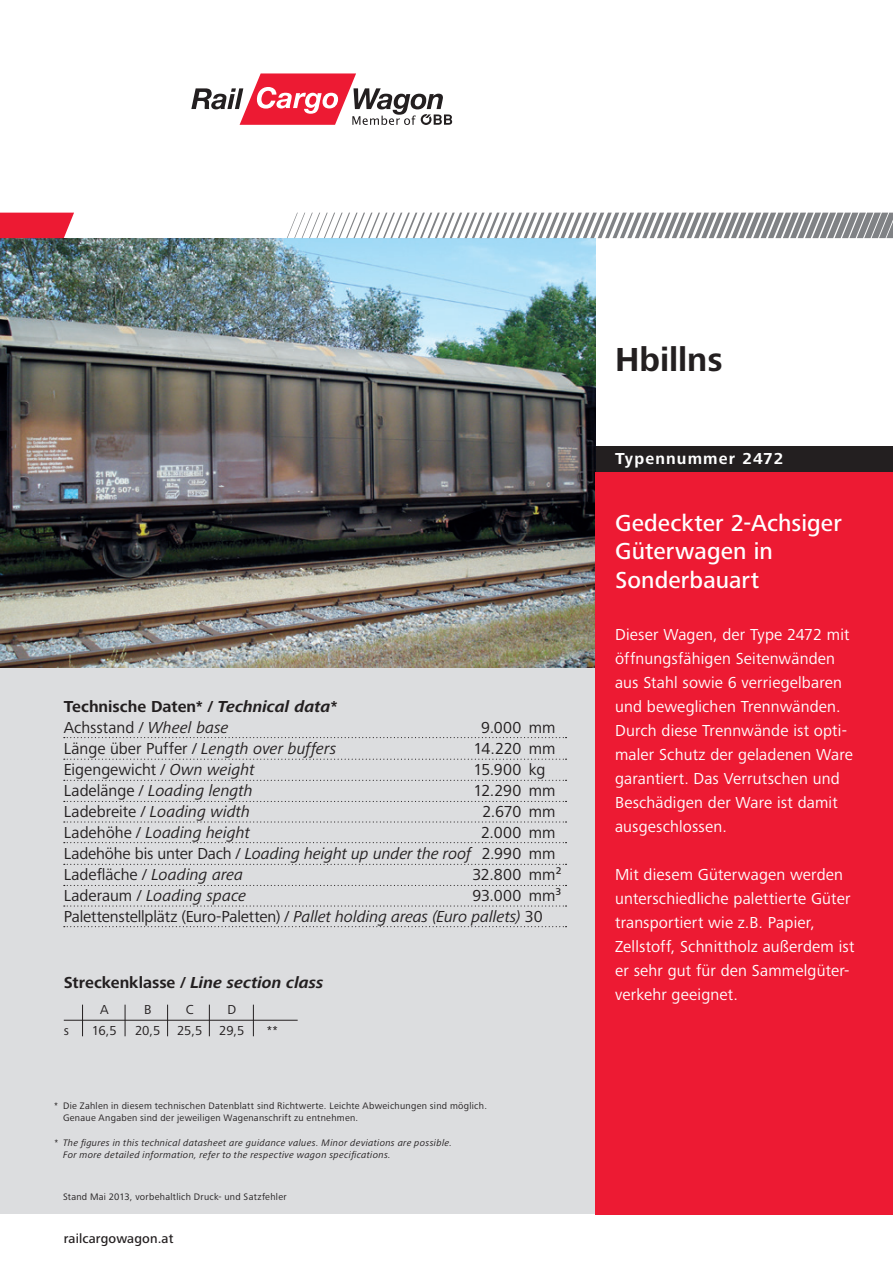
<style>
.page{position:relative;width:893px;height:1263px;background:#fff}
.page>*{position:absolute;margin:0;border:0;box-sizing:border-box;transform-origin:0 0}
.t1{font:700 34.5px "Frutiger Next Pro";color:#231f20}
.t2{font:500 24px/28.5px "Frutiger Next Pro";letter-spacing:.005em;color:#fff}
.t3{font:16.5px/24px "Frutiger Next Pro";letter-spacing:.01em;color:#fff}
.t4{font:16.5px/21px "Frutiger Next Pro";letter-spacing:-.005em;color:#231f20;text-align:justify}
.t5{font:italic 16.5px "Frutiger Next Pro";color:#231f20}
.t6{font:700 16.5px/21px "Frutiger Next Pro";color:#231f20}
.t7{font:italic 700 16.5px "Frutiger Next Pro";letter-spacing:.005em;color:#231f20}
.t8{font:700 16.5px "Frutiger Next Pro";letter-spacing:.07em;color:#fff}
.t9{font:13.5px "Frutiger Next Pro";letter-spacing:-.01em;color:#231f20}
.t10{font:500 13.5px "Frutiger Next Pro";letter-spacing:.01em;color:#231f20}
.t11{font:9.75px/11.7px "Frutiger Next Pro";letter-spacing:.03em;color:#231f20}
.t12{font:italic 9.75px/11.7px "Frutiger Next Pro";letter-spacing:.03em;color:#231f20}
.s1{font-style:italic}
.s2{font-weight:400}
.s3{font-weight:400;font-style:italic}
.s4{font-style:normal}
</style>
<div class="page">
<div style="left:0;top:668px;width:595px;height:546px;background:#dcdddf"></div>
<div style="left:595px;top:446px;width:298px;height:26px;background:#231f20"></div>
<img style="left:0;top:238px;width:595px;height:430px">
<svg style="left:64px;top:801px;width:503px;height:1px"></svg>
<svg style="left:64px;top:885px;width:503px;height:1px"></svg>
<svg style="left:64px;top:821px;width:503px;height:1px"></svg>
<svg style="left:64px;top:905px;width:503px;height:1px"></svg>
<svg style="left:64px;top:842px;width:503px;height:1px"></svg>
<svg style="left:64px;top:926px;width:503px;height:1px"></svg>
<svg style="left:64px;top:780px;width:503px;height:1px"></svg>
<svg style="left:64px;top:864px;width:503px;height:1px"></svg>
<svg style="left:64px;top:759px;width:503px;height:1px"></svg>
<svg style="left:64px;top:737px;width:503px;height:1px"></svg>
<svg style="left:0;top:213px;width:74px;height:25px;background:#ee2941"></svg>
<svg style="left:287px;top:213px;width:606px;height:25px"></svg>
<svg style="left:191px;top:73px;width:261px;height:52px"></svg>
<div style="left:595px;top:472px;width:298px;height:742px;background:#ed1a33"></div>
<hr style="left:64px;top:1020px;width:234px;height:1px;background:#231f20">
<hr style="left:82px;top:1005px;width:1px;height:31px;background:#231f20">
<hr style="left:125px;top:1005px;width:1px;height:31px;background:#231f20">
<hr style="left:167px;top:1005px;width:1px;height:31px;background:#231f20">
<hr style="left:209px;top:1005px;width:1px;height:31px;background:#231f20">
<hr style="left:253px;top:1005px;width:1px;height:31px;background:#231f20">
<p class="t6" style="left:64px;top:696px;width:275px">Technische Daten* / <span class="s1">Technical data*<br></span><span class="s2">Achsstand /</span> <span class="s3">Wheel base</span></p>
<p class="t4" style="left:481px;top:717px;width:76px">9.000 mm</p>
<p class="t5" style="left:64px;top:739px;width:274px"><span class="s4">Länge über Puffer /</span> Length over buffers</p>
<p class="t4" style="left:474px;top:738px;width:83px">14.220 mm</p>
<p class="t4" style="left:64px;top:759px;width:192px">Eigengewicht / <span class="s1">Own weight</span></p>
<p class="t4" style="left:473px;top:759px;width:73px">15.900 kg</p>
<p class="t5" style="left:64px;top:781px;width:190px"><span class="s4">Ladelänge /</span> Loading length</p>
<p class="t4" style="left:474px;top:780px;width:83px">12.290 mm</p>
<p class="t5" style="left:64px;top:802px;width:188px"><span class="s4">Ladebreite /</span> Loading width</p>
<p class="t4" style="left:482px;top:801px;width:75px">2.670 mm</p>
<p class="t5" style="left:64px;top:823px;width:188px"><span class="s4">Ladehöhe /</span> Loading height</p>
<p class="t4" style="left:64px;top:822px;width:493px;text-indent:417px">2.000 mm Ladehöhe bis unter Dach / <span class="s1">Loading height up under the roof</span> 2.990 mm Ladefläche / <span class="s1">Loading area</span></p>
<p class="t4" style="left:472px;top:864px;width:91px">32.800 mm²</p>
<p class="t4" style="left:64px;top:885px;width:500px;text-indent:409px">93.000 mm³<br>Palettenstellplätz (Euro-Paletten) / <span class="s1">Pallet holding areas (Euro pallets)</span> 30</p>
<p class="t5" style="left:64px;top:886px;width:184px"><span class="s4">Laderaum /</span> Loading space</p>
<p class="t7" style="left:64px;top:973px;width:261px"><span class="s4">Streckenklasse /</span> Line section class</p>
<p class="t9" style="left:100px;top:1002px;width:10px">A</p>
<p class="t9" style="left:144px;top:1002px;width:9px">B</p>
<p class="t9" style="left:186px;top:1002px;width:9px">C</p>
<p class="t9" style="left:227px;top:1002px;width:10px">D</p>
<p class="t9" style="left:64px;top:1023px;width:7px">s</p>
<p class="t9" style="left:92px;top:1023px;width:27px">16,5</p>
<p class="t9" style="left:135px;top:1023px;width:111px">20,5 25,5 29,5</p>
<p class="t9" style="left:267px;top:1023px;width:13px">**</p>
<p class="t11" style="left:63px;top:1100px;width:425px;text-indent:-9px">* Die Zahlen in diesem technischen Datenblatt sind Richtwerte. Leichte Abweichungen sind möglich.<br>Genaue Angaben sind der jeweiligen Wagenanschrift zu entnehmen.</p>
<p class="t12" style="left:63px;top:1137px;width:391px;text-indent:-9px">* The figures in this technical datasheet are guidance values. Minor deviations are possible.<br>For more detailed information, refer to the respective wagon specifications.</p>
<p class="t11" style="left:63px;top:1191px;width:225px">Stand Mai 2013, vorbehaltlich Druck- und Satzfehler</p>
<p class="t10" style="left:64px;top:1231px;width:111px">railcargowagon.at</p>
<h1 class="t1" style="left:615px;top:340px;width:109px">Hbillns</h1>
<p class="t8" style="left:615px;top:449px;width:170px">Typennummer 2472</p>
<h2 class="t2" style="left:615px;top:508px;width:228px">Gedeckter 2-Achsiger<br>Güterwagen in<br>Sonderbauart</h2>
<p class="t3" style="left:615px;top:623px;width:239px">Dieser Wagen, der Type 2472 mit öffnungsfähigen Seitenwänden aus Stahl sowie 6 verriegelbaren und beweglichen Trennwänden.<br>Durch diese Trennwände ist opti&shy;maler Schutz der geladenen Ware garantiert. Das Verrutschen und<br>Beschädigen der Ware ist damit ausgeschlossen.</p>
<p class="t3" style="left:615px;top:863px;width:241px">Mit diesem Güterwagen werden unterschiedliche palettierte Güter transportiert wie z.B. Papier,<br>Zellstoff, Schnittholz außerdem ist er sehr gut für den Sammelgüter&shy;verkehr geeignet.</p>
</div>
